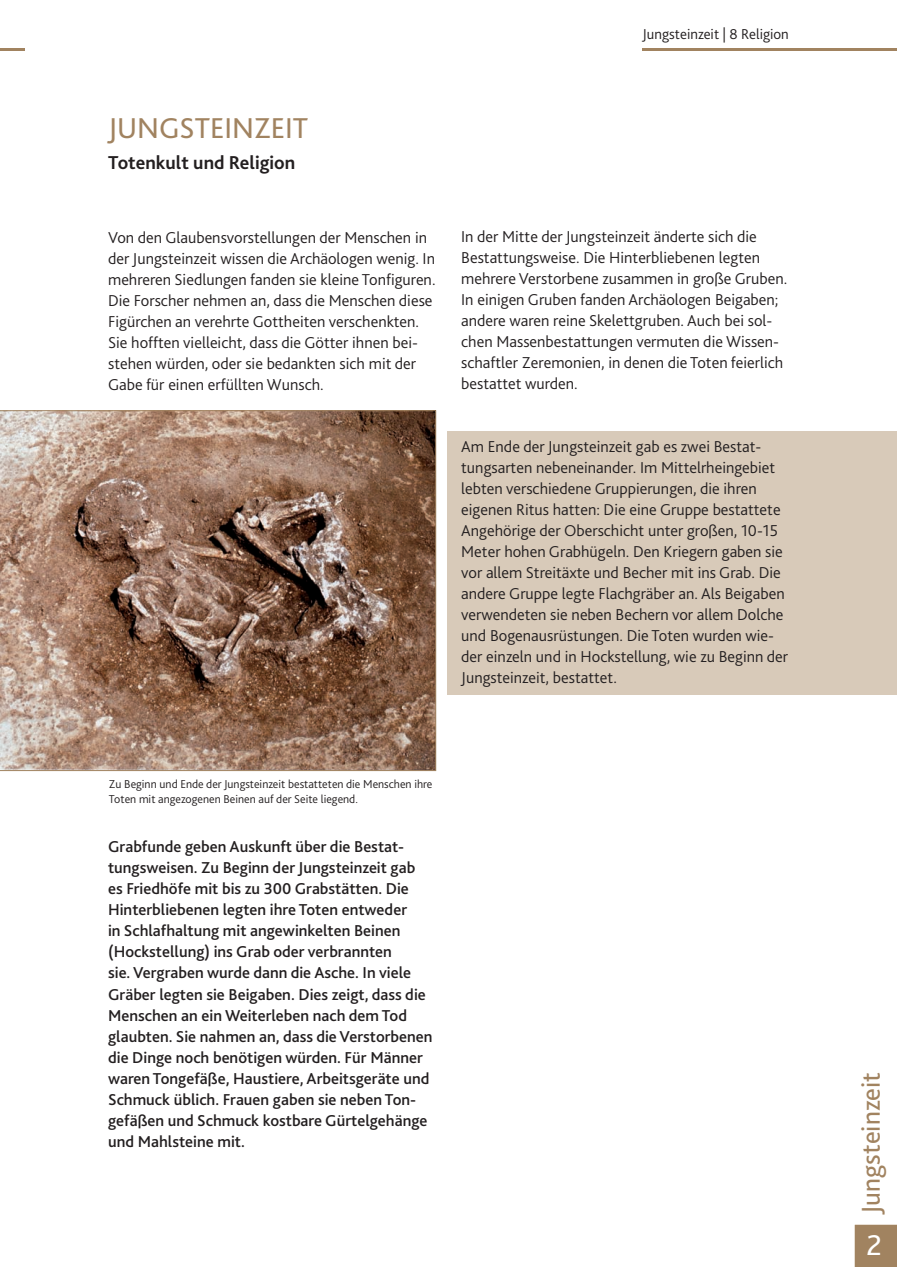
<style>
.page{position:relative;width:897px;height:1267px;background:#fff}
.page>*{position:absolute;margin:0;border:0;box-sizing:border-box;transform-origin:0 0}
.t1{font:30px "Bliss 2";color:#a18360}
.t2{font:30px "Bliss 2";color:#fff}
.t3{font:27px "Bliss 2";color:#a18360}
.t4{font:700 19.5px "Bliss 2";color:#231f20}
.t5{font:300 16.5px/21px "Bliss 2";color:#231f20}
.t6{font:500 16.5px/21px "Bliss 2";color:#231f20}
.t7{font:300 15px "Bliss 2";color:#231f20}
.t8{font:300 12px/15px "Bliss 2";color:#231f20}
</style>
<div class="page">
<div style="left:447px;top:431px;width:449px;height:264px;background:#d8cab9"></div>
<hr style="left:641px;top:48px;width:255px;height:3px;background:#a18360">
<hr style="left:0;top:48px;width:24px;height:3px;background:#a18360">
<svg style="left:0;top:410px;width:436px;height:361px;background:#957461"></svg>
<div style="left:854px;top:1224px;width:43px;height:43px;background:#a18360"></div>
<p class="t7" style="left:642px;top:24px;width:148px">Jungsteinzeit | 8 Religion</p>
<h1 class="t1" style="left:108px;top:110px;width:201px">JUNGSTEINZEIT</h1>
<p class="t4" style="left:108px;top:150px;width:188px">Totenkult und Religion</p>
<p class="t5" style="left:108px;top:227px;width:329px">Von den Glaubensvorstellungen der Menschen in der Jungsteinzeit wissen die Archäologen wenig. In mehreren Siedlungen fanden sie kleine Tonfiguren.<br>Die Forscher nehmen an, dass die Menschen diese Figürchen an verehrte Gottheiten verschenkten.<br>Sie hofften vielleicht, dass die Götter ihnen bei&shy;stehen würden, oder sie bedankten sich mit der Gabe für einen erfüllten Wunsch.</p>
<p class="t5" style="left:461px;top:225px;width:327px">In der Mitte der Jungsteinzeit änderte sich die Bestattungsweise. Die Hinterbliebenen legten mehrere Verstorbene zusammen in große Gruben.<br>In einigen Gruben fanden Archäologen Beigaben; andere waren reine Skelettgruben. Auch bei sol&shy;chen Massenbestattungen vermuten die Wissen&shy;schaftler Zeremonien, in denen die Toten feierlich bestattet wurden.</p>
<p class="t5" style="left:461px;top:435px;width:328px">Am Ende der Jungsteinzeit gab es zwei Bestat&shy;tungsarten nebeneinander. Im Mittelrheingebiet lebten verschiedene Gruppierungen, die ihren eigenen Ritus hatten: Die eine Gruppe bestattete Angehörige der Oberschicht unter großen, 10-15<br>Meter hohen Grabhügeln. Den Kriegern gaben sie vor allem Streitäxte und Becher mit ins Grab. Die andere Gruppe legte Flachgräber an. Als Beigaben verwendeten sie neben Bechern vor allem Dolche und Bogenausrüstungen. Die Toten wurden wie&shy;der einzeln und in Hockstellung, wie zu Beginn der Jungsteinzeit, bestattet.</p>
<p class="t8" style="left:109px;top:776px;width:325px">Zu Beginn und Ende der Jungsteinzeit bestatteten die Menschen ihre<br>Toten mit angezogenen Beinen auf der Seite liegend.</p>
<p class="t6" style="left:108px;top:836px;width:326px">Grabfunde geben Auskunft über die Bestat&shy;tungsweisen. Zu Beginn der Jungsteinzeit gab es Friedhöfe mit bis zu 300 Grabstätten. Die Hinterbliebenen legten ihre Toten entweder<br>in Schlafhaltung mit angewinkelten Beinen (Hockstellung) ins Grab oder verbrannten<br>sie. Vergraben wurde dann die Asche. In viele Gräber legten sie Beigaben. Dies zeigt, dass die Menschen an ein Weiterleben nach dem Tod glaubten. Sie nahmen an, dass die Verstorbenen die Dinge noch benötigen würden. Für Männer waren Tongefäße, Haustiere, Arbeitsgeräte und Schmuck üblich. Frauen gaben sie neben Ton&shy;gefäßen und Schmuck kostbare Gürtelgehänge und Mahlsteine mit.</p>
<h2 class="t3" style="left:854px;top:1213px;width:143px;rotate:-90deg">Jungsteinzeit</h2>
<h1 class="t2" style="left:866px;top:1226px;width:17px">21</h1>
</div>
